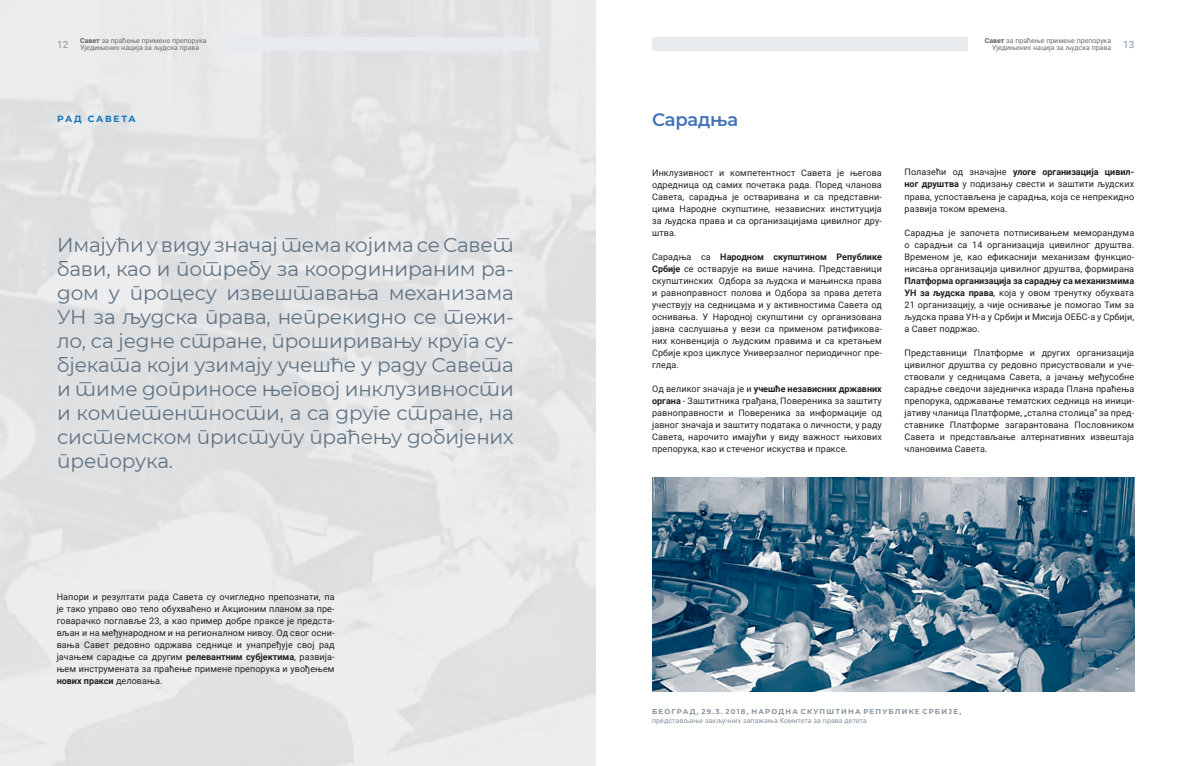
<style>
.page{position:relative;width:1191px;height:766px;background:#fff}
.page>*{position:absolute;margin:0;border:0;box-sizing:border-box;transform-origin:0 0}
.t1{font:20px/24px "Montserrat";letter-spacing:-.01em;color:#607484;text-align:justify}
.t2{font:600 18px "Montserrat";letter-spacing:-.01em;color:#4371b8}
.t3{font:10px "Roboto";color:#8693a0}
.t4{font:9px/12px "Roboto";letter-spacing:.01em;color:#231f20;text-align:justify}
.t5{font:700 9px "Montserrat";letter-spacing:.2em;color:#0c74bc}
.t6{font:7px/7px "Roboto";color:#6c6d70;text-align:right}
.t7{font:700 7px "Montserrat";letter-spacing:.175em;color:#8693a0}
.t8{font:7px "Roboto";letter-spacing:.01em;color:#8693a0}
.s1{font-weight:900}
.s2{font-weight:700}
</style>
<div class="page">
<div style="left:223px;top:37px;width:316px;height:13px;background:#e8ebed"></div>
<div style="left:652px;top:37px;width:316px;height:13px;background:#e8ebed"></div>
<img style="left:652px;top:477px;width:482px;height:214px">
<p class="t6" style="left:80px;top:37px;width:128px;text-align:left"><span class="s1">Савет</span> за праћење примене препорука<br>Уједињених нација за људска права</p>
<p class="t6" style="left:985px;top:37px;width:128px"><span class="s1">Савет</span> за праћење примене препорука<br>Уједињених нација за људска права</p>
<p class="t3" style="left:57px;top:37px;width:13px">12</p>
<p class="t3" style="left:1123px;top:37px;width:13px">13</p>
<p class="t5" style="left:57px;top:112px;width:80px">РАД САВЕТА</p>
<p class="t1" style="left:57px;top:232px;width:458px">Имајући у виду значај тема којима се Савет бави, као и потребу за координираним ра&shy;дом у процесу извештавања механизама УН за људска права, непрекидно се тежи&shy;ло, са једне стране, проширивању круга су&shy;бјеката који узимају учешће у раду Савета и тиме доприносе његовој инклузивности и компетентности, а са друге стране, на системском приступу праћењу добијених препорука.</p>
<p class="t4" style="left:57px;top:590px;width:279px">Напори и резултати рада Савета су очигледно препознати, па је тако управо ово тело обухваћено и Акционим планом за пре&shy;говарачко поглавље 23, а као пример добре праксе је предста&shy;вљан и на међународном и на регионалном нивоу. Од свог осни&shy;вања Савет редовно одржава седнице и унапређује свој рад јачањем сарадње са другим <span class="s2">релевантним субјектима</span>, развија&shy;њем инструмената за праћење примене препорука и увођењем <span class="s2">нових пракси</span> деловања.</p>
<h2 class="t2" style="left:652px;top:107px;width:87px">Сарадња</h2>
<p class="t4" style="left:652px;top:166px;width:231px">Инклузивност и компетентност Савета је његова одредница од самих почетака рада. Поред чланова Савета, сарадња је остваривана и са представни&shy;цима Народне скупштине, независних институција за људска права и са организацијама цивилног дру&shy;штва.</p>
<p class="t4" style="left:652px;top:250px;width:231px">Сарадња са <span class="s2">Народном скупштином Републике Србије</span> се остварује на више начина. Представници скупштинских Одбора за људска и мањинска права и равноправност полова и Одбора за права детета учествују на седницама и у активностима Савета од оснивања. У Народној скупштини су организована јавна саслушања у вези са применом ратификова&shy;них конвенција о људским правима и са кретањем Србије кроз циклусе Универзалног периодичног пре&shy;гледа.</p>
<p class="t4" style="left:652px;top:382px;width:231px">Од великог значаја је и <span class="s2">учешће независних државних органа</span> - Заштитника грађана, Повереника за заштиту равноправности и Повереника за информације од јавног значаја и заштиту података о личности, у раду Савета, нарочито имајући у виду важност њихових препорука, као и стеченог искуства и праксе.</p>
<p class="t4" style="left:904px;top:166px;width:231px">Полазећи од значајне <span class="s2">улоге организација цивил&shy;ног друштва</span> у подизању свести и заштити људских права, успостављена је сарадња, која се непрекидно развија током времена.</p>
<p class="t4" style="left:904px;top:226px;width:231px">Сарадња је започета потписивањем меморандума о сарадњи са 14 организација цивилног друштва.<br>Временом је, као ефикаснији механизам функцио&shy;нисања организација цивилног друштва, формирана</p>
<p class="t4" style="left:904px;top:274px;width:231px"><span class="s2">Платформа организација за сарадњу са механизмима УН за људска права</span>, која у овом тренутку обухвата 21 организацију, а чије оснивање је помогао Тим за људска права УН-а у Србији и Мисија ОЕБС-а у Србији, а Савет подржао.</p>
<p class="t4" style="left:904px;top:346px;width:231px">Представници Платформе и других организација цивилног друштва су редовно присуствовали и уче&shy;ствовали у седницама Савета, а јачању међусобне сарадње сведочи заједничка израда Плана праћења препорука, одржавање тематских седница на иници&shy;јативу чланица Платформе, „стална столица“ за пред&shy;ставнике Платформе загарантована Пословником Савета и представљање алтернативних извештаја члановима Савета.</p>
<p class="t7" style="left:652px;top:706px;width:311px">БЕОГРАД, 29.3. 2018, НАРОДНА СКУПШТИНА РЕПУБЛИКЕ СРБИЈЕ,</p>
<p class="t8" style="left:652px;top:715px;width:216px">представљање закључних запажања Комитета за права детета</p>
</div>
